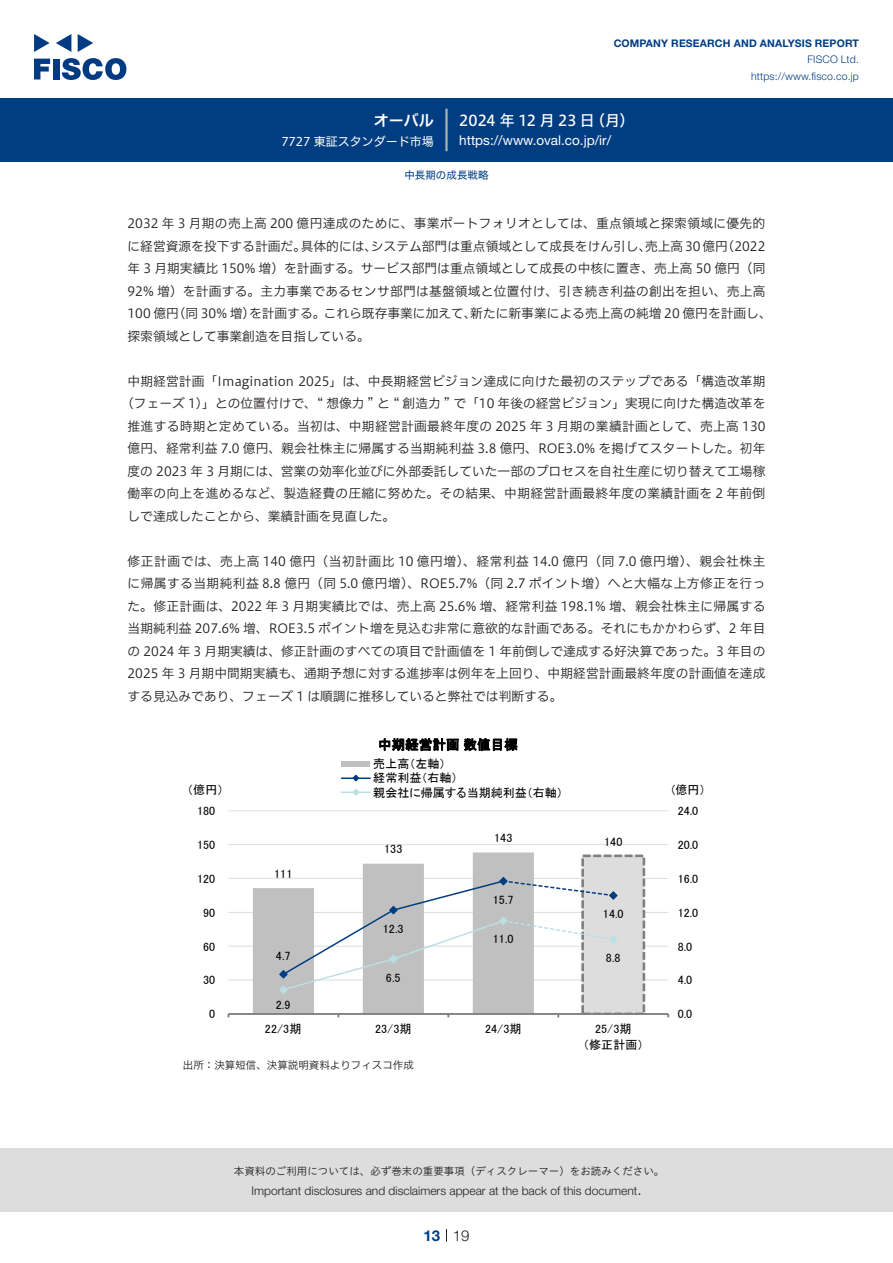
<style>
.page{position:relative;width:893px;height:1263px;background:#fff}
.page>*{position:absolute;margin:0;border:0;box-sizing:border-box;transform-origin:0 0}
.t1{font:15px "Hiragino UD Sans F Std N W5";letter-spacing:.005em;color:#fff}
.t2{font:15px "Hiragino UD Sans F Std N W6";color:#fff}
.t3{font:300 15px "Helvetica Neue LT Std";color:#231f20}
.t4{font:700 15px "Helvetica Neue LT Std";color:#003d81}
.t5{font:13.5px "Helvetica Neue LT Std";color:#fff}
.t6{font:13.5px "MS P Gothic";letter-spacing:.01em;color:#000}
.本文{font:12.75px/22.5px "Hiragino UD Sans F Std N W3";color:#231f20}
.本文-2{font:12.75px/22.5px "Hiragino UD Sans F Std N W3";letter-spacing:.025em;color:#231f20;text-align:right}
.本文-3{font:12.75px "Hiragino UD Sans F Std N W3";letter-spacing:.02em;color:#231f20}
.t7{font:12.15px "MS P Gothic";color:#000}
.t8{font:12px/14.1px "MS P Gothic";letter-spacing:.005em;color:#000}
.t9{font:300 12px "Helvetica Neue LT Std";color:#231f20}
.t10{font:12px "Hiragino UD Sans F Std N W4";color:#fff}
.t11{font:10.5px "Hiragino UD Sans Std W3";color:#231f20}
.t12{font:700 10.5px "Helvetica Neue LT Std";letter-spacing:.015em;color:#003d81}
.t13{font:300 10.5px/16.5px "Helvetica Neue LT Std";letter-spacing:.015em;color:#003d81;text-align:right}
.表組み基本スタイル{font:10.5px "Hiragino UD Sans F Std N W3";color:#231f20}
.ヘッダー{font:10.5px "Hiragino UD Sans F Std N W4";color:#003d81}
</style>
<div class="page">
<div style="left:0;top:1148px;width:893px;height:64px;background:#ddd"></div>
<svg style="left:34px;top:59px;width:16px;height:20px"></svg>
<div style="left:53px;top:59px;width:6px;height:20px;background:#003a83"></div>
<svg style="left:62px;top:58px;width:64px;height:22px"></svg>
<svg style="left:34px;top:34px;width:16px;height:18px"></svg>
<svg style="left:78px;top:34px;width:15px;height:18px"></svg>
<svg style="left:56px;top:34px;width:15px;height:18px"></svg>
<div style="left:0;top:98px;width:893px;height:64px;background:#003d81"></div>
<hr style="left:445px;top:109px;width:3px;height:42px;background:#b5b5b6">
<svg style="left:446px;top:1229px;width:1px;height:13px"></svg>
<hr style="left:228px;top:979px;width:440px;height:1px;background:#ddd">
<hr style="left:228px;top:946px;width:440px;height:1px;background:#ddd">
<hr style="left:228px;top:912px;width:440px;height:1px;background:#ddd">
<hr style="left:228px;top:878px;width:440px;height:1px;background:#ddd">
<hr style="left:228px;top:844px;width:440px;height:1px;background:#ddd">
<hr style="left:228px;top:810px;width:440px;height:1px;background:#ddd">
<div style="left:583px;top:856px;width:61px;height:158px;background:#ddd"></div>
<div style="left:581px;top:854px;width:64px;height:161px;border:3px dashed #808080"></div>
<svg style="left:253px;top:852px;width:281px;height:161px;fill:#c0c0c0"></svg>
<hr style="left:228px;top:1013px;width:440px;height:2px;background:#808080">
<svg style="left:279px;top:876px;width:339px;height:118px"></svg>
<div style="left:341px;top:761px;width:29px;height:6px;background:#c0c0c0"></div>
<hr style="left:341px;top:777px;width:29px;height:2px;background:#003d81">
<svg style="left:352px;top:774px;width:8px;height:8px"></svg>
<hr style="left:341px;top:791px;width:29px;height:2px;background:#bbe0e3">
<svg style="left:352px;top:789px;width:8px;height:7px"></svg>
<p class="t2" style="left:374px;top:109px;width:62px">オーバル</p>
<p class="t10" style="left:281px;top:132px;width:154px">7727 東証スタンダード市場</p>
<p class="t12" style="left:614px;top:37px;width:247px">COMPANY RESEARCH AND ANALYSIS REPORT</p>
<p class="t13" style="left:751px;top:51px;width:109px">FISCO Ltd. https://www.fisco.co j p.</p>
<p class="t1" style="left:590px;top:109px;width:46px">（月(</p>
<p class="t1" style="left:459px;top:109px;width:137px">2024 年 12 月23 日</p>
<p class="t5" style="left:459px;top:132px;width:153px">https://www.oval. c o j p. /i r/</p>
<p class="ヘッダー" style="left:404px;top:167px;width:85px">中長期の成長戦略</p>
<p class="本文-2" style="left:128px;top:211px;width:639px">2032 年 3 月期の売上高 200 億円達成のために、事業ポートフォリオとしては、重点領域と探索領域に優先的)2022</p>
<p class="本文" style="left:645px;top:234px;width:84px">売上高30 億円</p>
<p class="本文" style="left:371px;top:234px;width:282px">システム部門は重点領域として成長をけん引し、</p>
<p class="本文" style="left:128px;top:234px;width:180px">に経営資源を投下する計画だ。</p>
<p class="本文" style="left:128px;top:256px;width:639px">年 3 月期実績比 150% 増）を計画する。サービス部門は重点領域として成長の中核に置き、売上高 50 億円（同</p>
<p class="本文" style="left:128px;top:279px;width:639px">92% 増）を計画する。主力事業であるセンサ部門は基盤領域と位置付け、引き続き利益の創出を担い、売上高</p>
<p class="本文" style="left:470px;top:301px;width:303px">新たに新事業による売上高の純増 20 億円を計画し、</p>
<p class="本文" style="left:301px;top:234px;width:78px">具体的には、</p>
<p class="本文" style="left:128px;top:301px;width:244px">100 億円<br>探索領域として事業創造を目指している。</p>
<p class="本文" style="left:128px;top:369px;width:639px">中期経営計画「Imagination 2025」は、中長期経営ビジョン達成に向けた最初のステップである「構造改革期</p>
<p class="本文" style="left:121px;top:391px;width:646px">（フェーズ 1）」との位置付けで、“ 想像力 ” と “ 創造力 ” で「10 年後の経営ビジョン」実現に向けた構造改革を</p>
<p class="本文-2" style="left:128px;top:414px;width:639px">推進する時期と定めている。当初は、中期経営計画最終年度の 2025 年 3 月期の業績計画として、売上高 130</p>
<p class="本文" style="left:128px;top:436px;width:639px">億円、経常利益 7.0 億円、親会社株主に帰属する当期純利益 3.8 億円、ROE3.0% を掲げてスタートした。初年</p>
<p class="本文" style="left:128px;top:459px;width:639px">度の 2023 年 3 月期には、営業の効率化並びに外部委託していた一部のプロセスを自社生産に切り替えて工場稼</p>
<p class="本文-3" style="left:128px;top:484px;width:639px">働率の向上を進めるなど、製造経費の圧縮に努めた。その結果、中期経営計画最終年度の業績計画を 2 年前倒</p>
<p class="本文" style="left:128px;top:504px;width:269px">しで達成したことから、業績計画を見直した。</p>
<p class="本文" style="left:128px;top:549px;width:639px;text-align:justify">修正計画では、売上高 140 億円（当初計画比 10 億円増）、経常利益 14.0 億円（同 7.0 億円増）、親会社株主に帰属する当期純利益 8.8 億円（同 5.0 億円増）、ROE5.7%（同 2.7 ポイント増）へと大幅な上方修正を行った。修正計画は、2022 年 3 月期実績比では、売上高 25.6% 増、経常利益 198.1% 増、親会社株主に帰属する当期純利益 207.6% 増、ROE3.5 ポイント増を見込む非常に意欲的な計画である。それにもかかわらず、2 年目の 2024 年 3 月期実績は、修正計画のすべての項目で計画値を 1 年前倒しで達成する好決算であった。3 年目の2025 年 3 月期中間期実績も、通期予想に対する進捗率は例年を上回り、中期経営計画最終年度の計画値を達成する見込みであり、フェーズ 1 は順調に推移していると弊社では判断する。</p>
<p class="本文" style="left:249px;top:301px;width:229px">を計画する。これら既存事業に加えて、</p>
<p class="本文" style="left:173px;top:301px;width:84px">（同 30% 増）</p>
<p class="t8" style="left:187px;top:783px;width:38px">（億円）</p>
<p class="t6" style="left:378px;top:738px;width:141px">中期経営計画数値目標</p>
<p class="t8" style="left:373px;top:757px;width:86px">売上高（左軸(経常利益（右軸(</p>
<p class="t7" style="left:373px;top:786px;width:191px">親会社に帰属する当期純利益（右軸(</p>
<p class="t7" style="left:672px;top:784px;width:35px">(億円(</p>
<p class="t8" style="left:197px;top:804px;width:20px">180</p>
<p class="t8" style="left:678px;top:804px;width:22px">24.0</p>
<p class="t8" style="left:197px;top:837px;width:20px">150</p>
<p class="t8" style="left:384px;top:842px;width:20px">133</p>
<p class="t8" style="left:494px;top:831px;width:20px">143</p>
<p class="t8" style="left:604px;top:834px;width:20px">140</p>
<p class="t8" style="left:678px;top:837px;width:22px">20.0</p>
<p class="t8" style="left:197px;top:871px;width:20px">120</p>
<p class="t8" style="left:274px;top:866px;width:20px">111</p>
<p class="t8" style="left:678px;top:871px;width:22px">16.0</p>
<p class="t8" style="left:493px;top:892px;width:22px">15.7</p>
<p class="t8" style="left:203px;top:905px;width:13px">90</p>
<p class="t8" style="left:603px;top:907px;width:22px">14.0</p>
<p class="t8" style="left:678px;top:905px;width:22px">12.0</p>
<p class="t8" style="left:383px;top:921px;width:22px">12.3</p>
<p class="t8" style="left:203px;top:939px;width:13px">60</p>
<p class="t8" style="left:276px;top:949px;width:16px">4.7</p>
<p class="t8" style="left:493px;top:932px;width:22px">11.0</p>
<p class="t8" style="left:606px;top:951px;width:16px">8.8</p>
<p class="t8" style="left:678px;top:939px;width:16px">8.0</p>
<p class="t8" style="left:203px;top:973px;width:13px">30</p>
<p class="t8" style="left:386px;top:970px;width:16px">6.5</p>
<p class="t8" style="left:678px;top:973px;width:16px">4.0</p>
<p class="t8" style="left:209px;top:1007px;width:8px">0</p>
<p class="t8" style="left:276px;top:998px;width:16px">2.9</p>
<p class="t8" style="left:678px;top:1007px;width:16px">0.0</p>
<p class="t8" style="left:265px;top:1021px;width:38px">22/3期</p>
<p class="t8" style="left:375px;top:1021px;width:38px">23/3期</p>
<p class="t8" style="left:485px;top:1021px;width:38px">24/3期</p>
<p class="t8" style="left:595px;top:1021px;width:38px">25/3期</p>
<p class="t8" style="left:583px;top:1037px;width:62px">（修正計画(</p>
<p class="表組み基本スタイル" style="left:183px;top:1057px;width:232px">出所：決算短信、決算説明資料よりフィスコ作成</p>
<p class="t11" style="left:234px;top:1163px;width:432px">本資料のご利用については、必ず巻末の重要事項（ディスクレーマー）をお読みください。</p>
<p class="t3" style="left:637px;top:1180px;width:6px">.</p>
<p class="t9" style="left:251px;top:1183px;width:387px">Important disclosures and disclaimers appear at the back of this document</p>
<p class="t4" style="left:423px;top:1226px;width:18px">13</p>
<p class="t3" style="left:453px;top:1226px;width:18px">19</p>
</div>
